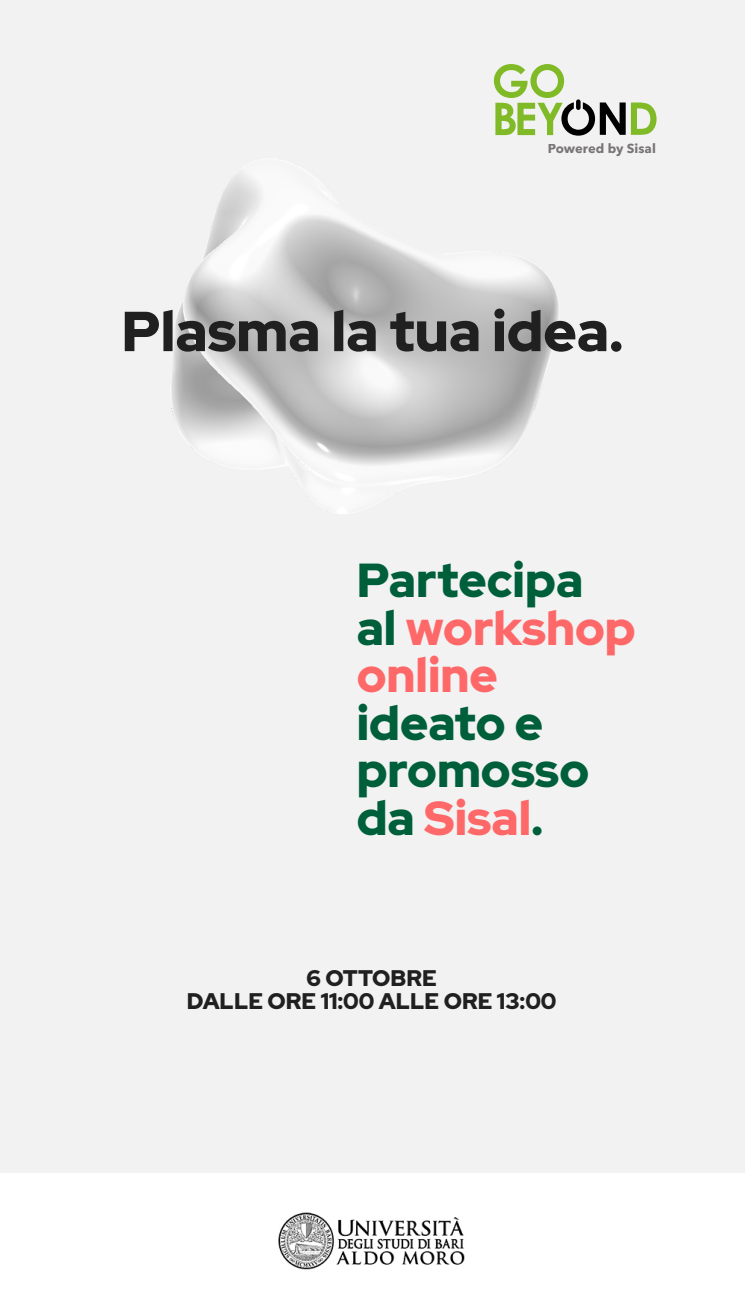
<style>
.page{position:relative;width:745px;height:1313px;background:#fff}
.page>*{position:absolute;margin:0;border:0;box-sizing:border-box;transform-origin:0 0}
.t1{font:900 56.25px "Red Hat Display";color:#202020}
.t2{font:900 47.5px/47.5px "Red Hat Display";color:#ff6868}
.t3{font:900 47.5px/47.5px "Red Hat Display";color:#005f3b}
.t4{font:900 22.5px/22.5px "Red Hat Display";color:#202020;text-align:center}
.t5{font:700 13px "Avenir Next LT Pro";color:#797577}
.s1{color:#005f3b}
.s2{color:#ff6868}
</style>
<div class="page">
<div style="left:0;top:0;width:744px;height:1172px;background:#f2f2f2"></div>
<img style="left:171px;top:115px;width:486px;height:399px">
<img style="left:278px;top:1212px;width:187px;height:57px">
<svg style="left:493px;top:64px;width:163px;height:72px"></svg>
<p class="t5" style="left:547px;top:137px;width:110px">Powered by Sisal</p>
<h1 class="t1" style="left:121px;top:294px;width:503px">Plasma la tua idea.</h1>
<h2 class="t2" style="left:356px;top:556px;width:280px"><span class="s1">Partecipa<br>al</span> workshop online</h2>
<h2 class="t3" style="left:356px;top:699px;width:234px">ideato e promosso da <span class="s2">Sisal</span>.</h2>
<p class="t4" style="left:187px;top:967px;width:371px">6 OTTOBRE<br>DALLE ORE 11:00 ALLE ORE 13:00</p>
</div>
